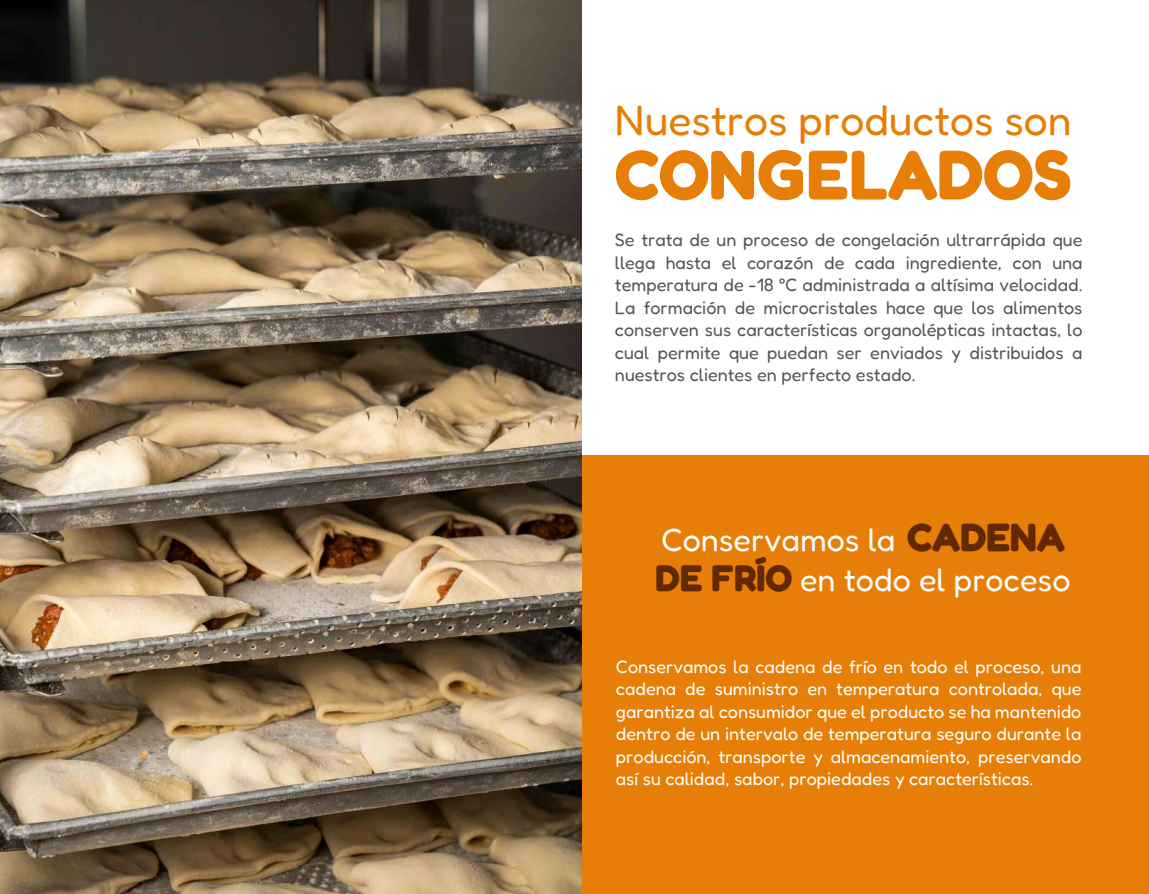
<style>
.page{position:relative;width:1149px;height:894px;background:#fff}
.page>*{position:absolute;margin:0;border:0;box-sizing:border-box;transform-origin:0 0}
.t1{font:700 69.75px "Fredoka";color:#e67e07}
.t2{font:42.6px "Fredoka";color:#e67e07}
.t3{font:32.25px/39.6px "Fredoka";color:#fff}
.t4{font:18px/22.5px "Fredoka";color:#575756;text-align:justify}
.t5{font:18px/22.5px "Fredoka";color:#fff;text-align:justify}
.s1{font-weight:700;font-size:39.6px;color:#622800}
.s2{font-weight:700;font-size:37.2px;color:#622800}
</style>
<div class="page">
<div style="left:569px;top:455px;width:579px;height:438px;background:#e67e07"></div>
<img style="left:0;top:0;width:582px;height:893px">
<img style="left:88px;top:797px;width:193px;height:96px">
<h2 class="t2" style="left:615px;top:94px;width:458px">Nuestros productos son</h2>
<h1 class="t1" style="left:615px;top:129px;width:457px">CONGELADOS</h1>
<p class="t4" style="left:615px;top:228px;width:469px">Se trata de un proceso de congelación ultrarrápida que llega hasta el corazón de cada ingrediente, con una temperatura de -18 °C administrada a altísima velocidad.<br>La formación de microcristales hace que los alimentos conserven sus características organolépticas intactas, lo cual permite que puedan ser enviados y distribuidos a nuestros clientes en perfecto estado.</p>
<h3 class="t3" style="left:655px;top:520px;width:416px">Conservamos la <span class="s1">CADENA<br></span><span class="s2">DE FRÍO</span> en todo el proceso</h3>
<p class="t5" style="left:616px;top:655px;width:467px">Conservamos la cadena de frío en todo el proceso, una cadena de suministro en temperatura controlada, que garantiza al consumidor que el producto se ha mantenido dentro de un intervalo de temperatura seguro durante la producción, transporte y almacenamiento, preservando así su calidad, sabor, propiedades y características.</p>
</div>
